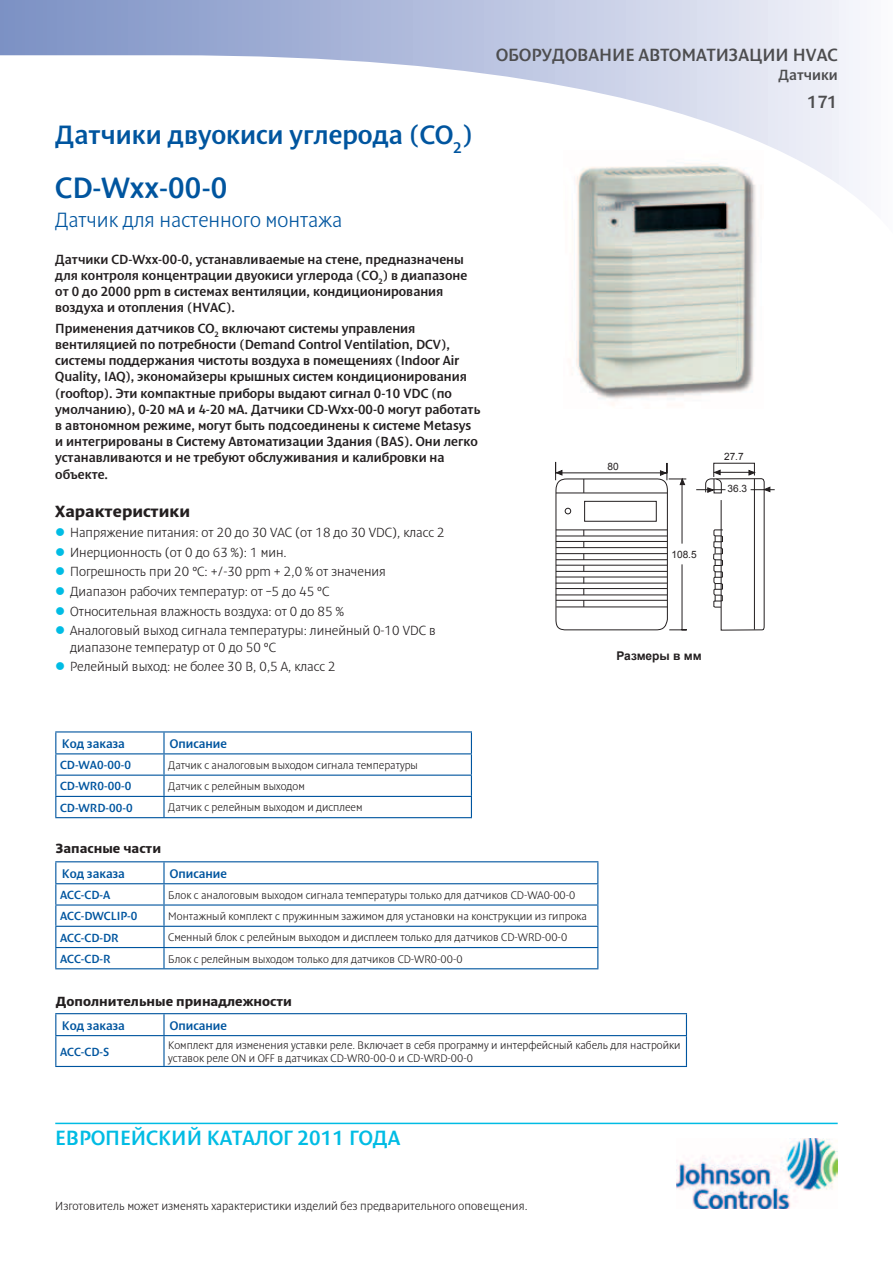
<style>
.page{position:relative;width:893px;height:1263px;background:#fff}
.page>*{position:absolute;margin:0;border:0;box-sizing:border-box;transform-origin:0 0}
.t1{font:30px "Denda New C";color:#00559f}
.t2{font:27px "Denda New C";color:#00559f}
.t3{font:21px "Denda New C";color:#00bce4}
.t4{font:21px "Denda New Light C";color:#00559f}
.t5{font:18px "Denda New C";color:#4d4d4f}
.t6{font:700 16.5px "Denda New C";color:#231f20}
.t7{font:15px "Denda New C";color:#4d4d4f}
.t8{font:13.5px/16.2px "Denda New C";color:#231f20}
.t9{font:13.5px/19.6px "Denda New Light C";color:#231f20}
.t10{font:700 13.5px "Denda New C";color:#231f20}
.t11{font:12.75px "Denda New C";color:#00559f}
.t12{font:12px "Denda New C";color:#00559f}
.t13{font:12px "Denda New Light C";color:#231f20}
.t14{font:700 12px "Arial";color:#231f20}
.t15{font:11.25px/13.5px "Denda New Light C";color:#231f20}
.t16{font:10.05px "Arial";color:#231f20}
</style>
<div class="page">
<svg style="left:0;top:0;width:860px;height:200px"></svg>
<img style="left:677px;top:1138px;width:161px;height:70px">
<hr style="left:55px;top:1123px;width:783px;height:1px;background:#00bce4">
<img style="left:563px;top:150px;width:200px;height:256px">
<div style="left:556px;top:478px;width:112px;height:152px;border:1px solid #231f20;border-radius:11px"></div>
<hr style="left:556px;top:493px;width:111px;height:1px;background:#231f20">
<hr style="left:556px;top:530px;width:111px;height:1px;background:#231f20">
<hr style="left:556px;top:536px;width:111px;height:1px;background:#231f20">
<hr style="left:556px;top:541px;width:111px;height:1px;background:#231f20">
<hr style="left:556px;top:547px;width:111px;height:1px;background:#231f20">
<hr style="left:556px;top:553px;width:111px;height:1px;background:#231f20">
<hr style="left:556px;top:559px;width:111px;height:1px;background:#231f20">
<hr style="left:556px;top:565px;width:111px;height:1px;background:#231f20">
<hr style="left:556px;top:571px;width:111px;height:1px;background:#231f20">
<hr style="left:556px;top:577px;width:111px;height:1px;background:#231f20">
<hr style="left:556px;top:583px;width:111px;height:1px;background:#231f20">
<hr style="left:556px;top:588px;width:111px;height:1px;background:#231f20">
<hr style="left:556px;top:595px;width:111px;height:1px;background:#231f20">
<hr style="left:556px;top:600px;width:111px;height:1px;background:#231f20">
<hr style="left:556px;top:607px;width:111px;height:1px;background:#231f20">
<svg style="left:583px;top:530px;width:1px;height:18px"></svg>
<svg style="left:583px;top:554px;width:1px;height:17px"></svg>
<svg style="left:583px;top:577px;width:1px;height:30px"></svg>
<svg style="left:565px;top:508px;width:6px;height:6px"></svg>
<div style="left:584px;top:501px;width:72px;height:20px;border:1px solid #231f20"></div>
<svg style="left:669px;top:564px;width:18px;height:66px"></svg>
<hr style="left:682px;top:479px;width:1px;height:65px;background:#231f20">
<svg style="left:555px;top:462px;width:131px;height:31px"></svg>
<svg style="left:696px;top:463px;width:79px;height:168px"></svg>
<hr style="left:714px;top:472px;width:40px;height:1px;background:#231f20">
<svg style="left:55px;top:731px;width:417px;height:86px"></svg>
<hr style="left:55px;top:817px;width:109px;height:1px;background:#00559f">
<hr style="left:164px;top:817px;width:308px;height:1px;background:#00559f">
<svg style="left:56px;top:862px;width:541px;height:106px"></svg>
<hr style="left:55px;top:861px;width:109px;height:1px;background:#00559f">
<hr style="left:164px;top:861px;width:434px;height:1px;background:#00559f">
<hr style="left:163px;top:862px;width:2px;height:21px;background:#00559f">
<hr style="left:55px;top:883px;width:109px;height:1px;background:#00559f">
<hr style="left:164px;top:883px;width:434px;height:1px;background:#00559f">
<hr style="left:163px;top:884px;width:2px;height:20px;background:#00559f">
<hr style="left:55px;top:904px;width:109px;height:1px;background:#00559f">
<hr style="left:164px;top:904px;width:434px;height:1px;background:#00559f">
<hr style="left:163px;top:905px;width:2px;height:21px;background:#00559f">
<hr style="left:55px;top:926px;width:109px;height:1px;background:#00559f">
<hr style="left:164px;top:926px;width:434px;height:1px;background:#00559f">
<hr style="left:163px;top:927px;width:2px;height:20px;background:#00559f">
<hr style="left:55px;top:947px;width:109px;height:1px;background:#00559f">
<svg style="left:55px;top:862px;width:1px;height:106px"></svg>
<hr style="left:164px;top:947px;width:434px;height:1px;background:#00559f">
<hr style="left:163px;top:948px;width:2px;height:20px;background:#00559f">
<svg style="left:597px;top:861px;width:2px;height:107px"></svg>
<hr style="left:55px;top:968px;width:109px;height:1px;background:#00559f">
<hr style="left:164px;top:968px;width:434px;height:1px;background:#00559f">
<svg style="left:55px;top:1013px;width:632px;height:53px"></svg>
<hr style="left:55px;top:1035px;width:109px;height:1px;background:#00559f">
<hr style="left:55px;top:1036px;width:1px;height:30px;background:#00559f">
<hr style="left:164px;top:1035px;width:523px;height:1px;background:#00559f">
<hr style="left:163px;top:1036px;width:2px;height:30px;background:#00559f">
<hr style="left:686px;top:1036px;width:1px;height:30px;background:#00559f">
<hr style="left:55px;top:1066px;width:109px;height:1px;background:#00559f">
<hr style="left:164px;top:1066px;width:523px;height:1px;background:#00559f">
<h2 class="t2" style="left:55px;top:121px;width:419px">Датчики двуокиси углерода (СО<sub>2</sub>)</h2>
<h1 class="t1" style="left:55px;top:172px;width:174px">CD-Wхх-00-0</h1>
<h3 class="t4" style="left:55px;top:209px;width:288px">Датчик для настенного монтажа</h3>
<p class="t8" style="left:55px;top:251px;width:413px">Датчики CD-Wхх-00-0, устанавливаемые на стене, предназначены для контроля концентрации двуокиси углерода (СО<sub>2</sub>) в диапазоне от 0 до 2000 ppm в системах вентиляции, кондиционирования воздуха и отопления (HVAC).</p>
<p class="t8" style="left:55px;top:320px;width:427px">Применения датчиков СО<sub>2</sub> включают системы управления вентиляцией по потребности (Demand Control Ventilation, DCV), системы поддержания чистоты воздуха в помещениях (Indoor Air Quality, IAQ), экономайзеры крышных систем кондиционирования (rooftop). Эти компактные приборы выдают сигнал 0-10 VDC (по умолчанию), 0-20 мА и 4-20 мА. Датчики CD-Wхх-00-0 могут работать в автономном режиме, могут быть подсоединены к системе Metasys и интегрированы в Систему Автоматизации Здания (BAS). Они легко устанавливаются и не требуют обслуживания и калибровки на объекте.</p>
<p class="t6" style="left:55px;top:502px;width:136px">Характеристики</p>
<p class="t9" style="left:70px;top:523px;width:376px">Напряжение питания: от 20 до 30 VAC (от 18 до 30 VDC), класс 2<br>Инерционность (от 0 до 63 %): 1 мин.<br>Погрешность при 20 °С: +/-30 ppm + 2,0 % от значения Диапазон рабочих температур: от –5 до 45 °С<br>Относительная влажность воздуха: от 0 до 85 %<br>Аналоговый выход сигнала температуры: линейный 0-10 VDC в</p>
<p class="t9" style="left:70px;top:637px;width:267px">диапазоне температур от 0 до 50 °С<br>Релейный выход: не более 30 В, 0,5 А, класс 2</p>
<h3 class="t5" style="left:496px;top:45px;width:343px">ОБОРУДОВАНИЕ АВТОМАТИЗАЦИИ HVAC</h3>
<h3 class="t5" style="left:807px;top:92px;width:32px">171</h3>
<p class="t7" style="left:778px;top:67px;width:61px">Датчики</p>
<p class="t16" style="left:607px;top:459px;width:13px">80</p>
<p class="t16" style="left:671px;top:548px;width:27px">108.5</p>
<p class="t16" style="left:724px;top:449px;width:21px">27.7</p>
<p class="t16" style="left:727px;top:482px;width:21px">36.3</p>
<p class="t14" style="left:616px;top:648px;width:87px">Размеры в мм</p>
<p class="t11" style="left:62px;top:737px;width:65px">Код заказа</p>
<p class="t11" style="left:170px;top:737px;width:59px">Описание</p>
<p class="t12" style="left:60px;top:759px;width:73px">CD-WA0-00-0</p>
<p class="t15" style="left:168px;top:758px;width:251px">Датчик с аналоговым выходом сигнала температуры</p>
<p class="t12" style="left:60px;top:780px;width:73px">CD-WR0-00-0</p>
<p class="t15" style="left:168px;top:780px;width:138px">Датчик с релейным выходом</p>
<p class="t12" style="left:60px;top:801px;width:74px">CD-WRD-00-0</p>
<p class="t15" style="left:168px;top:801px;width:196px">Датчик с релейным выходом и дисплеем</p>
<p class="t10" style="left:56px;top:841px;width:107px">Запасные части</p>
<p class="t11" style="left:62px;top:866px;width:65px">Код заказа</p>
<p class="t11" style="left:170px;top:866px;width:59px">Описание</p>
<p class="t12" style="left:60px;top:888px;width:52px">ACC-CD-A</p>
<p class="t15" style="left:168px;top:888px;width:409px">Блок с аналоговым выходом сигнала температуры только для датчиков CD-WA0-00-0</p>
<p class="t12" style="left:60px;top:910px;width:79px">ACC-DWCLIP-0</p>
<p class="t15" style="left:168px;top:910px;width:420px">Монтажный комплект с пружинным зажимом для установки на конструкции из гипрока</p>
<p class="t12" style="left:60px;top:931px;width:60px">ACC-CD-DR</p>
<p class="t15" style="left:168px;top:931px;width:401px">Сменный блок с релейным выходом и дисплеем только для датчиков CD-WRD-00-0</p>
<p class="t12" style="left:60px;top:952px;width:52px">ACC-CD-R</p>
<p class="t15" style="left:168px;top:952px;width:296px">Блок с релейным выходом только для датчиков CD-WR0-00-0</p>
<p class="t10" style="left:56px;top:994px;width:238px">Дополнительные принадлежности</p>
<p class="t11" style="left:62px;top:1018px;width:65px">Код заказа</p>
<p class="t11" style="left:170px;top:1018px;width:59px">Описание</p>
<p class="t12" style="left:60px;top:1045px;width:51px">ACC-CD-S</p>
<p class="t15" style="left:168px;top:1038px;width:514px">Комплект для изменения уставки реле. Включает в себя программу и интерфейсный кабель для настройки уставок реле ON и OFF в датчиках CD-WR0-00-0 и CD-WRD-00-0</p>
<h3 class="t3" style="left:55px;top:1127px;width:346px">ЕВРОПЕЙСКИЙ КАТАЛОГ 2011 ГОДА</h3>
<p class="t13" style="left:55px;top:1199px;width:474px">Изготовитель может изменять характеристики изделий без предварительного оповещения.</p>
</div>
